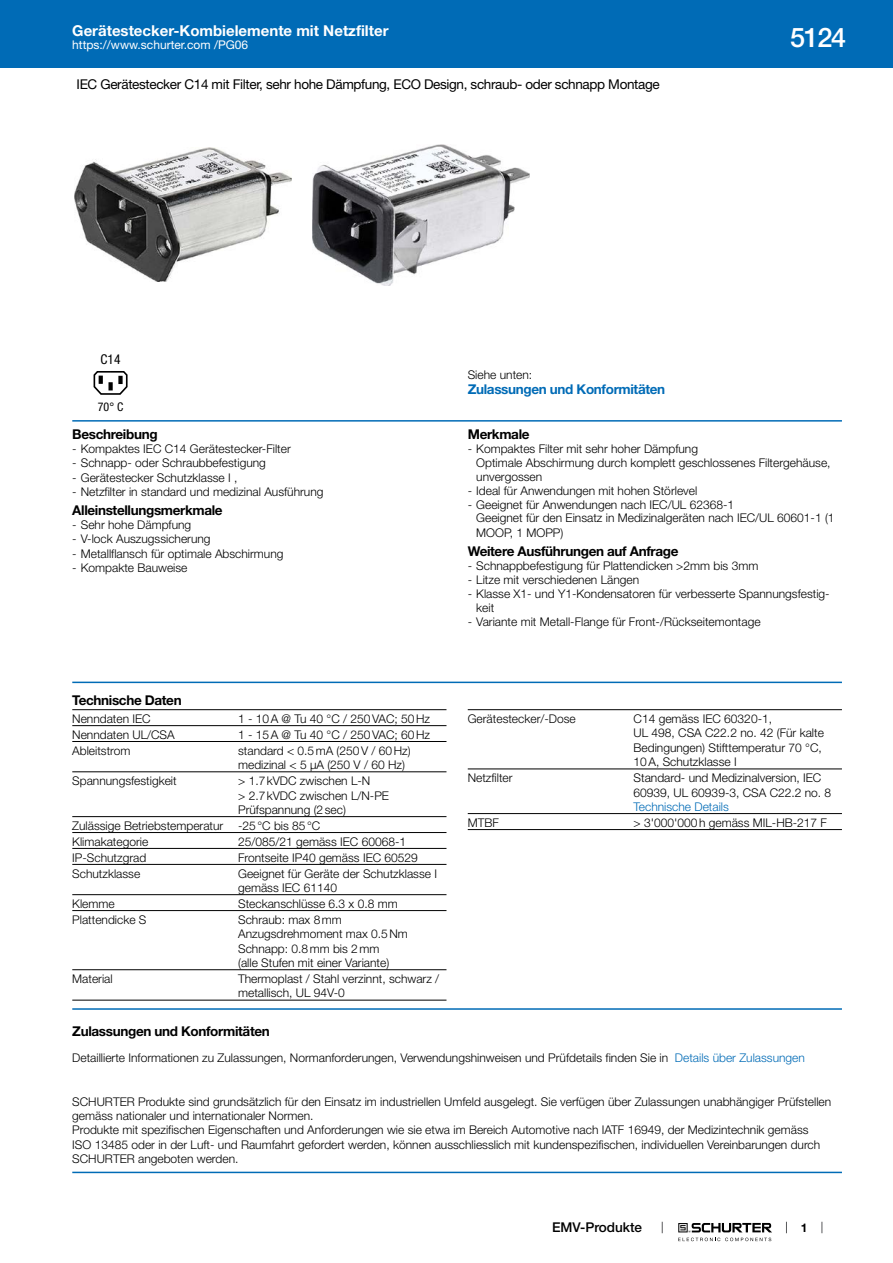
<style>
.page{position:relative;width:893px;height:1263px;background:#fff}
.page>*{position:absolute;margin:0;border:0;box-sizing:border-box;transform-origin:0 0}
.t1{font:500 27px "Helvetica Neue LT";color:#fff}
.t2{font:700 15px "Helvetica Neue LT";color:#fff}
.t3{font:700 13.5px "Helvetica Neue LT";letter-spacing:-.025em;color:#000}
.t4{font:13.5px "Helvetica Neue LT";letter-spacing:-.025em;color:#000}
.t5{font:700 13.5px "Helvetica Neue LT";letter-spacing:-.025em;color:#006bb6}
.t6{font:500 13.5px "Helvetica Neue LT";color:#000}
.t7{font:condensed 13.5px "Helvetica Neue LT";color:#000}
.t8{font:300 12px/14.4px "Helvetica Neue LT";color:#000}
.t9{font:12px "Helvetica Neue LT";color:#fff}
.t10{font:300 12px "Helvetica Neue LT";color:#006bb6}
.t11{font:condensed 12px "Helvetica Neue LT";color:#000}
.t12{font:700 12px "Helvetica Neue LT";color:#000}
.s1{color:#006bb6}
</style>
<div class="page">
<svg style="left:678px;top:1223px;width:94px;height:18px"></svg>
<div style="left:0;top:0;width:893px;height:68px;background:#006bb6"></div>
<img style="left:74px;top:148px;width:217px;height:134px">
<img style="left:313px;top:144px;width:216px;height:141px">
<svg style="left:94px;top:371px;width:34px;height:24px"></svg>
<hr style="left:72px;top:420px;width:770px;height:2px;background:#006bb6">
<hr style="left:72px;top:682px;width:770px;height:1px;background:#006bb6">
<hr style="left:72px;top:709px;width:374px;height:1px;background:#000">
<hr style="left:72px;top:725px;width:374px;height:1px;background:#000">
<hr style="left:72px;top:741px;width:374px;height:1px;background:#000">
<hr style="left:72px;top:771px;width:374px;height:1px;background:#000">
<hr style="left:72px;top:816px;width:374px;height:1px;background:#000">
<hr style="left:72px;top:832px;width:374px;height:1px;background:#000">
<hr style="left:72px;top:848px;width:374px;height:1px;background:#000">
<hr style="left:72px;top:864px;width:374px;height:1px;background:#000">
<hr style="left:72px;top:894px;width:374px;height:1px;background:#000">
<hr style="left:72px;top:910px;width:374px;height:1px;background:#000">
<hr style="left:72px;top:969px;width:374px;height:1px;background:#000">
<hr style="left:72px;top:1000px;width:374px;height:1px;background:#000">
<hr style="left:468px;top:709px;width:374px;height:1px;background:#000">
<hr style="left:468px;top:768px;width:374px;height:1px;background:#000">
<hr style="left:468px;top:813px;width:374px;height:1px;background:#000">
<hr style="left:468px;top:829px;width:374px;height:1px;background:#000">
<hr style="left:72px;top:1008px;width:770px;height:2px;background:#006bb6">
<hr style="left:72px;top:1172px;width:770px;height:1px;background:#006bb6">
<p class="t2" style="left:72px;top:21px;width:318px">Gerätestecker-Kombielemente mit Netzfilter</p>
<p class="t9" style="left:72px;top:38px;width:178px">https://www.schurter.com /PG06</p>
<p class="t4" style="left:77px;top:76px;width:585px">IEC Gerätestecker C14 mit Filter, sehr hohe Dämpfung, ECO Design, schraub- oder schnapp Montage</p>
<h1 class="t1" style="left:790px;top:21px;width:57px">5124</h1>
<p class="t7" style="left:101px;top:351px;width:21px">C14</p>
<p class="t11" style="left:98px;top:400px;width:27px">70° C</p>
<p class="t3" style="left:72px;top:426px;width:87px">Beschreibung</p>
<p class="t8" style="left:72px;top:441px;width:220px">- Kompaktes IEC C14 Gerätestecker-Filter</p>
<p class="t8" style="left:72px;top:456px;width:195px">- Schnapp- oder Schraubbefestigung</p>
<p class="t8" style="left:72px;top:470px;width:167px">- Gerätestecker Schutzklasse I ,</p>
<p class="t8" style="left:72px;top:484px;width:253px">- Netzfilter in standard und medizinal Ausführung</p>
<p class="t3" style="left:72px;top:502px;width:152px">Alleinstellungsmerkmale</p>
<p class="t8" style="left:72px;top:517px;width:120px">- Sehr hohe Dämpfung</p>
<p class="t8" style="left:72px;top:532px;width:140px">- V-lock Auszugssicherung</p>
<p class="t8" style="left:72px;top:546px;width:213px">- Metallflansch für optimale Abschirmung</p>
<p class="t8" style="left:72px;top:560px;width:117px">- Kompakte Bauweise</p>
<p class="t3" style="left:72px;top:692px;width:111px">Technische Daten</p>
<p class="t8" style="left:72px;top:711px;width:80px">Nenndaten IEC</p>
<p class="t8" style="left:238px;top:711px;width:193px">1 - 10A @ Tu 40 °C / 250VAC; 50Hz</p>
<p class="t8" style="left:72px;top:727px;width:104px">Nenndaten UL/CSA</p>
<p class="t8" style="left:238px;top:727px;width:193px">1 - 15A @ Tu 40 °C / 250VAC; 60Hz</p>
<p class="t8" style="left:72px;top:743px;width:60px">Ableitstrom</p>
<p class="t8" style="left:238px;top:743px;width:174px">standard &lt; 0.5mA (250V / 60Hz) medizinal &lt; 5 µA (250 V / 60 Hz)</p>
<p class="t8" style="left:72px;top:773px;width:106px">Spannungsfestigkeit</p>
<p class="t8" style="left:238px;top:773px;width:152px">&gt; 1.7kVDC zwischen L-N<br>&gt; 2.7kVDC zwischen L/N-PE<br>Prüfspannung (2sec)</p>
<p class="t8" style="left:72px;top:817px;width:250px;line-height:15.9px">Zulässige Betriebstemperatur -25°C bis 85°C<br>Klimakategorie</p>
<p class="t8" style="left:238px;top:834px;width:170px">25/085/21 gemäss IEC 60068-1</p>
<p class="t8" style="left:72px;top:850px;width:76px">IP-Schutzgrad</p>
<p class="t8" style="left:238px;top:850px;width:181px">Frontseite IP40 gemäss IEC 60529</p>
<p class="t8" style="left:72px;top:866px;width:70px">Schutzklasse</p>
<p class="t8" style="left:238px;top:866px;width:200px">Geeignet für Geräte der Schutzklasse I gemäss IEC 61140</p>
<p class="t8" style="left:72px;top:896px;width:44px">Klemme</p>
<p class="t8" style="left:238px;top:896px;width:161px">Steckanschlüsse 6.3 x 0.8 mm</p>
<p class="t8" style="left:72px;top:912px;width:76px">Plattendicke S</p>
<p class="t8" style="left:238px;top:912px;width:171px">Schraub: max 8mm<br>Anzugsdrehmoment max 0.5Nm<br>Schnapp: 0.8mm bis 2mm<br>(alle Stufen mit einer Variante)</p>
<p class="t8" style="left:72px;top:971px;width:42px">Material</p>
<p class="t8" style="left:238px;top:971px;width:203px">Thermoplast / Stahl verzinnt, schwarz / metallisch, UL 94V-0</p>
<p class="t8" style="left:468px;top:368px;width:66px">Siehe unten:</p>
<p class="t5" style="left:468px;top:381px;width:199px">Zulassungen und Konformitäten</p>
<p class="t3" style="left:468px;top:426px;width:63px">Merkmale</p>
<p class="t8" style="left:476px;top:442px;width:356px;text-indent:-9px">- Kompaktes Filter mit sehr hoher Dämpfung<br>Optimale Abschirmung durch komplett geschlossenes Filtergehäuse, unvergossen</p>
<p class="t8" style="left:468px;top:483px;width:231px">- Ideal für Anwendungen mit hohen Störlevel</p>
<p class="t8" style="left:476px;top:497px;width:360px;text-indent:-9px">- Geeignet für Anwendungen nach IEC/UL 62368-1<br>Geeignet für den Einsatz in Medizinalgeräten nach IEC/UL 60601-1 (1<br>MOOP, 1 MOPP)</p>
<p class="t3" style="left:468px;top:543px;width:212px">Weitere Ausführungen auf Anfrage</p>
<p class="t8" style="left:468px;top:558px;width:292px">- Schnappbefestigung für Plattendicken &gt;2mm bis 3mm</p>
<p class="t8" style="left:468px;top:572px;width:173px">- Litze mit verschiedenen Längen</p>
<p class="t8" style="left:476px;top:586px;width:355px;text-indent:-9px">- Klasse X1- und Y1-Kondensatoren für verbesserte Spannungsfestig&shy;keit</p>
<p class="t8" style="left:468px;top:614px;width:294px">- Variante mit Metall-Flange für Front-/Rückseitemontage</p>
<p class="t8" style="left:468px;top:711px;width:110px">Gerätestecker/-Dose</p>
<p class="t8" style="left:634px;top:711px;width:192px">C14 gemäss IEC 60320-1,<br>UL 498, CSA C22.2 no. 42 (Für kalte<br>Bedingungen) Stifttemperatur 70 °C,<br>10A, Schutzklasse I</p>
<p class="t8" style="left:468px;top:770px;width:46px">Netzfilter</p>
<p class="t8" style="left:634px;top:770px;width:199px">Standard- und Medizinalversion, IEC<br>60939, UL 60939-3, CSA C22.2 no. 8</p>
<p class="t10" style="left:634px;top:799px;width:97px">Technische Details</p>
<p class="t8" style="left:468px;top:815px;width:33px">MTBF</p>
<p class="t8" style="left:634px;top:815px;width:195px">&gt; 3'000'000h gemäss MIL-HB-217 F</p>
<p class="t3" style="left:72px;top:1023px;width:199px">Zulassungen und Konformitäten</p>
<p class="t8" style="left:72px;top:1050px;width:734px">Detaillierte Informationen zu Zulassungen, Normanforderungen, Verwendungshinweisen und Prüfdetails finden Sie in <span class="s1">Details über Zulassungen</span></p>
<p class="t8" style="left:72px;top:1094px;width:760px">SCHURTER Produkte sind grundsätzlich für den Einsatz im industriellen Umfeld ausgelegt. Sie verfügen über Zulassungen unabhängiger Prüfstellen gemäss nationaler und internationaler Normen.<br>Produkte mit spezifischen Eigenschaften und Anforderungen wie sie etwa im Bereich Automotive nach IATF 16949, der Medizintechnik gemäss<br>ISO 13485 oder in der Luft- und Raumfahrt gefordert werden, können ausschliesslich mit kundenspezifischen, individuellen Vereinbarungen durch SCHURTER angeboten werden.</p>
<p class="t6" style="left:552px;top:1219px;width:92px">EMV-Produkte</p>
<p class="t12" style="left:801px;top:1220px;width:8px">1</p>
</div>
